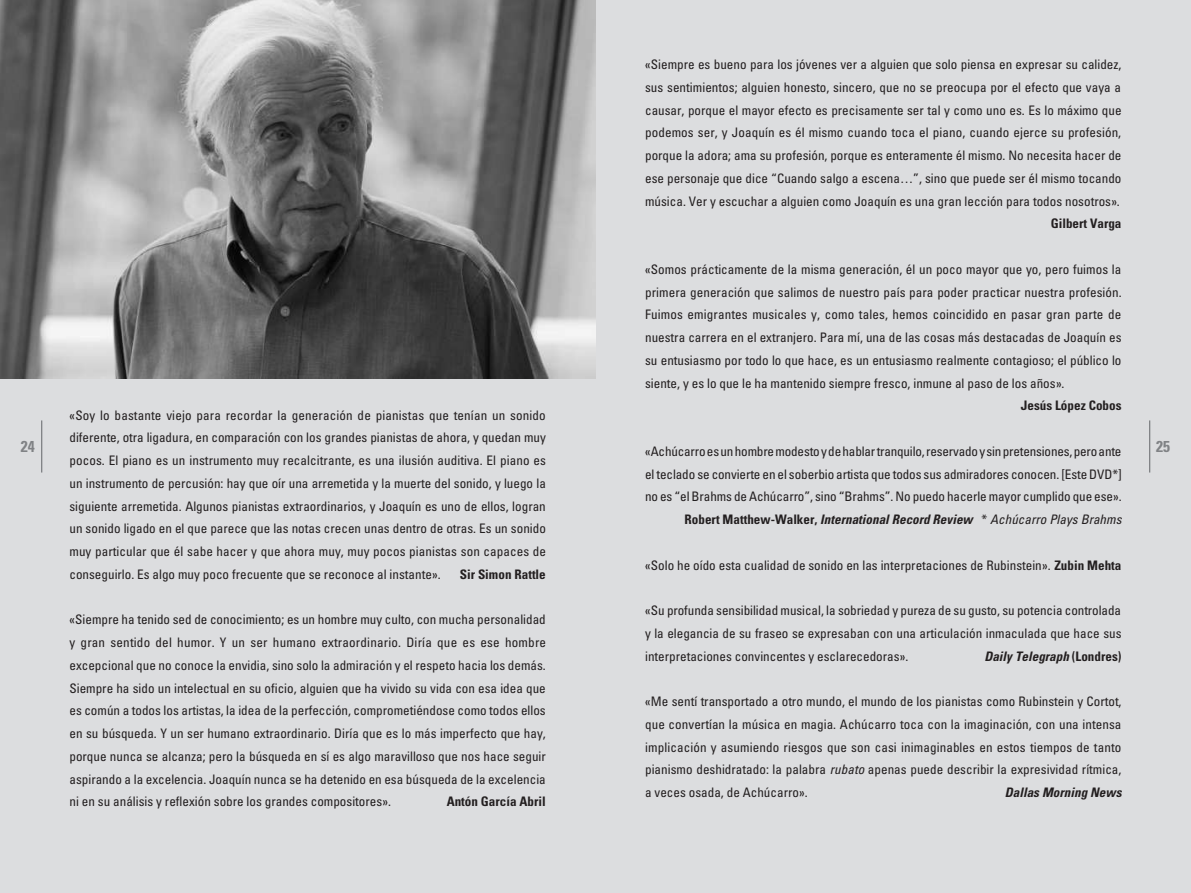
<style>
.page{position:relative;width:1191px;height:893px;background:#dcdddf}
.page>*{position:absolute;margin:0;border:0;box-sizing:border-box;transform-origin:0 0}
.t1{font:700 condensed 15.75px "Univers LT Pro";color:#808285}
.t2{font:condensed 13.12px/22.8px "Univers LT Pro";color:#231f20;text-align:justify}
.t3{font:700 condensed 13.12px "Univers LT Pro";color:#231f20}
.t4{font:italic 700 condensed 13.12px "Univers LT Pro";color:#231f20}
.s1{font-weight:700}
.s2{font-weight:700;font-style:italic}
.s3{font-style:italic}
.s4{font-style:normal}
</style>
<div class="page">
<hr style="left:1149px;top:420px;width:1px;height:52px;background:#808285">
<hr style="left:41px;top:420px;width:1px;height:52px;background:#808285">
<img style="left:0;top:0;width:595px;height:378px">
<p class="t2" style="left:645px;top:53px;width:478px">«Siempre es bueno para los jóvenes ver a alguien que solo piensa en expresar su calidez, sus sentimientos; alguien honesto, sincero, que no se preocupa por el efecto que vaya a causar, porque el mayor efecto es precisamente ser tal y como uno es. Es lo máximo que podemos ser, y Joaquín es él mismo cuando toca el piano, cuando ejerce su profesión, porque la adora; ama su profesión, porque es enteramente él mismo. No necesita hacer de ese personaje que dice “Cuando salgo a escena…”, sino que puede ser él mismo tocando música. Ver y escuchar a alguien como Joaquín es una gran lección para todos nosotros».</p>
<p class="t3" style="left:1050px;top:216px;width:72px">Gilbert Varga</p>
<p class="t2" style="left:645px;top:257px;width:478px">«Somos prácticamente de la misma generación, él un poco mayor que yo, pero fuimos la primera generación que salimos de nuestro país para poder practicar nuestra profesión.<br>Fuimos emigrantes musicales y, como tales, hemos coincidido en pasar gran parte de nuestra carrera en el extranjero. Para mí, una de las cosas más destacadas de Joaquín es su entusiasmo por todo lo que hace, es un entusiasmo realmente contagioso; el público lo siente, y es lo que le ha mantenido siempre fresco, inmune al paso de los años».</p>
<p class="t3" style="left:1021px;top:398px;width:102px">Jesús López Cobos</p>
<p class="t2" style="left:645px;top:439px;width:478px;text-align:right">«Achúcarro es un hombre modesto y de hablar tranquilo, reservado y sin pretensiones, pero ante el teclado se convierte en el soberbio artista que todos sus admiradores conocen. [Este DVD*] no es “el Brahms de Achúcarro”, sino “Brahms”. No puedo hacerle mayor cumplido que ese».<br><span class="s1">Robert Matthew-Walker,</span> <span class="s2">International Record Review</span> * <span class="s3">Achúcarro Plays Brahms</span></p>
<p class="t2" style="left:645px;top:553px;width:478px">«Solo he oído esta cualidad de sonido en las interpretaciones de Rubinstein». <span class="s1">Zubin Mehta</span></p>
<p class="t2" style="left:645px;top:599px;width:478px">«Su profunda sensibilidad musical, la sobriedad y pureza de su gusto, su potencia controlada y la elegancia de su fraseo se expresaban con una articulación inmaculada que hace sus interpretaciones convincentes y esclarecedoras».</p>
<p class="t2" style="left:69px;top:403px;width:478px">«Soy lo bastante viejo para recordar la generación de pianistas que tenían un sonido diferente, otra ligadura, en comparación con los grandes pianistas de ahora, y quedan muy pocos. El piano es un instrumento muy recalcitrante, es una ilusión auditiva. El piano es un instrumento de percusión: hay que oír una arremetida y la muerte del sonido, y luego la siguiente arremetida. Algunos pianistas extraordinarios, y Joaquín es uno de ellos, logran un sonido ligado en el que parece que las notas crecen unas dentro de otras. Es un sonido muy particular que él sabe hacer y que ahora muy, muy pocos pianistas son capaces de conseguirlo. Es algo muy poco frecuente que se reconoce al instante».</p>
<p class="t1" style="left:21px;top:437px;width:15px">24</p>
<p class="t1" style="left:1156px;top:437px;width:15px">25</p>
<p class="t3" style="left:460px;top:566px;width:88px">Sir Simon Rattle</p>
<p class="t2" style="left:69px;top:608px;width:478px">«Siempre ha tenido sed de conocimiento; es un hombre muy culto, con mucha personalidad y gran sentido del humor. Y un ser humano extraordinario. Diría que es ese hombre excepcional que no conoce la envidia, sino solo la admiración y el respeto hacia los demás.<br>Siempre ha sido un intelectual en su oficio, alguien que ha vivido su vida con esa idea que es común a todos los artistas, la idea de la perfección, comprometiéndose como todos ellos en su búsqueda. Y un ser humano extraordinario. Diría que es lo más imperfecto que hay, porque nunca se alcanza; pero la búsqueda en sí es algo maravilloso que nos hace seguir aspirando a la excelencia. Joaquín nunca se ha detenido en esa búsqueda de la excelencia ni en su análisis y reflexión sobre los grandes compositores».</p>
<p class="t4" style="left:984px;top:648px;width:139px">Daily Telegraph <span class="s4">(Londres)</span></p>
<p class="t2" style="left:645px;top:690px;width:478px">«Me sentí transportado a otro mundo, el mundo de los pianistas como Rubinstein y Cortot, que convertían la música en magia. Achúcarro toca con la imaginación, con una intensa implicación y asumiendo riesgos que son casi inimaginables en estos tiempos de tanto pianismo deshidratado: la palabra <span class="s3">rubato</span> apenas puede describir la expresividad rítmica, a veces osada, de Achúcarro».</p>
<p class="t4" style="left:1004px;top:784px;width:118px">Dallas Morning News</p>
<p class="t3" style="left:447px;top:794px;width:101px">Antón García Abril</p>
</div>
